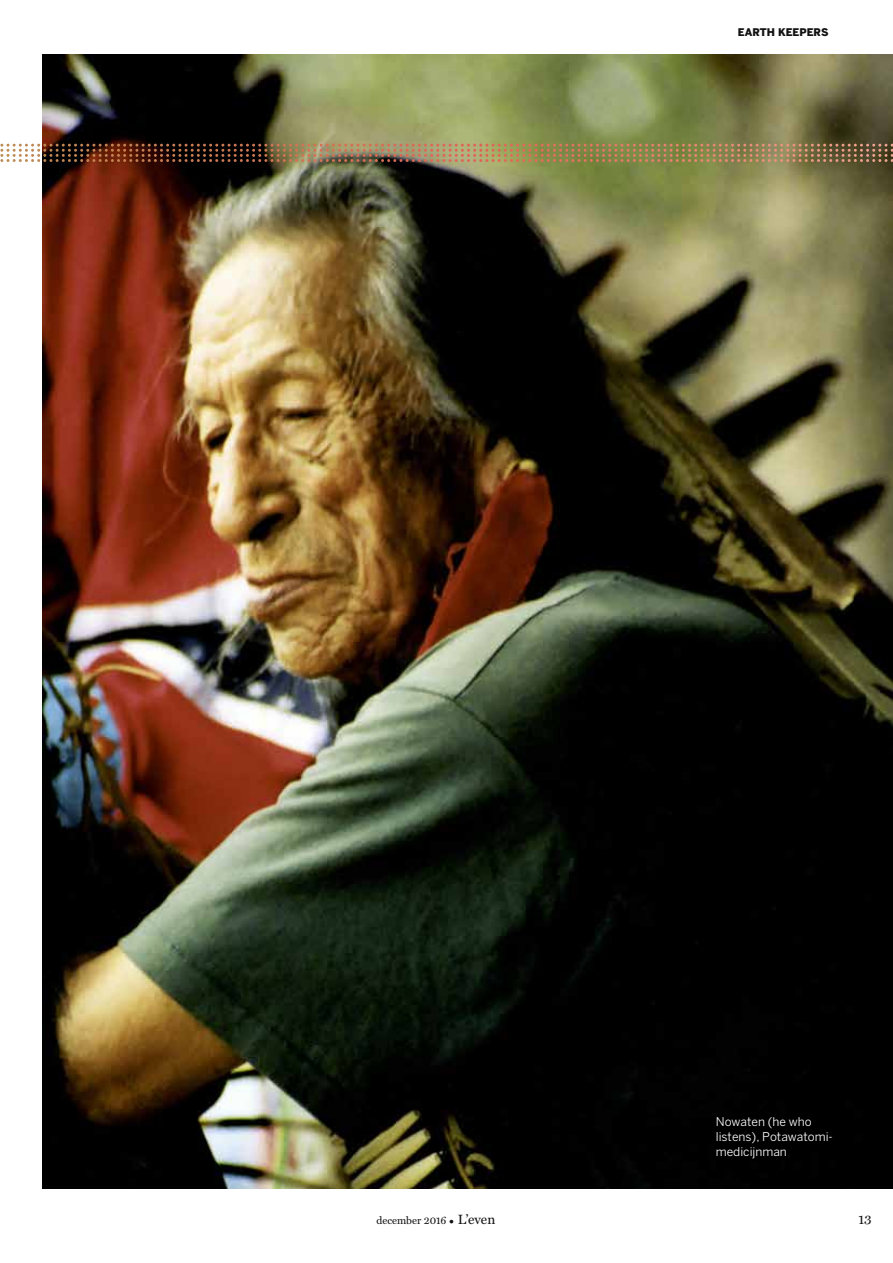
<style>
.page{position:relative;width:893px;height:1263px;background:#fff}
.page>*{position:absolute;margin:0;border:0;box-sizing:border-box;transform-origin:0 0}
.t1{font:13.5px "Miller Text";color:#121212}
.t2{font:12px/15px "Benton Sans";color:#fff}
.t3{font:10.5px "Miller Text";color:#121212}
.t4{font:900 10.5px "Benton Sans";color:#121212}
.s1{font-size:13.5px}
</style>
<div class="page">
<hr style="left:43px;top:1188px;width:786px;height:1px;background:#121212">
<img style="left:43px;top:54px;width:850px;height:1134px">
<img style="left:0;top:144px;width:893px;height:18px">
<p class="t4" style="left:738px;top:26px;width:92px">EARTH KEEPERS</p>
<p class="t2" style="left:716px;top:1114px;width:119px">Nowaten (he who listens), Potawatomi&shy;medicijnman</p>
<p class="t3" style="left:376px;top:1214px;width:120px">december 2016 <span class="s1">• L’even</span></p>
<p class="t1" style="left:858px;top:1211px;width:15px">13</p>
</div>
